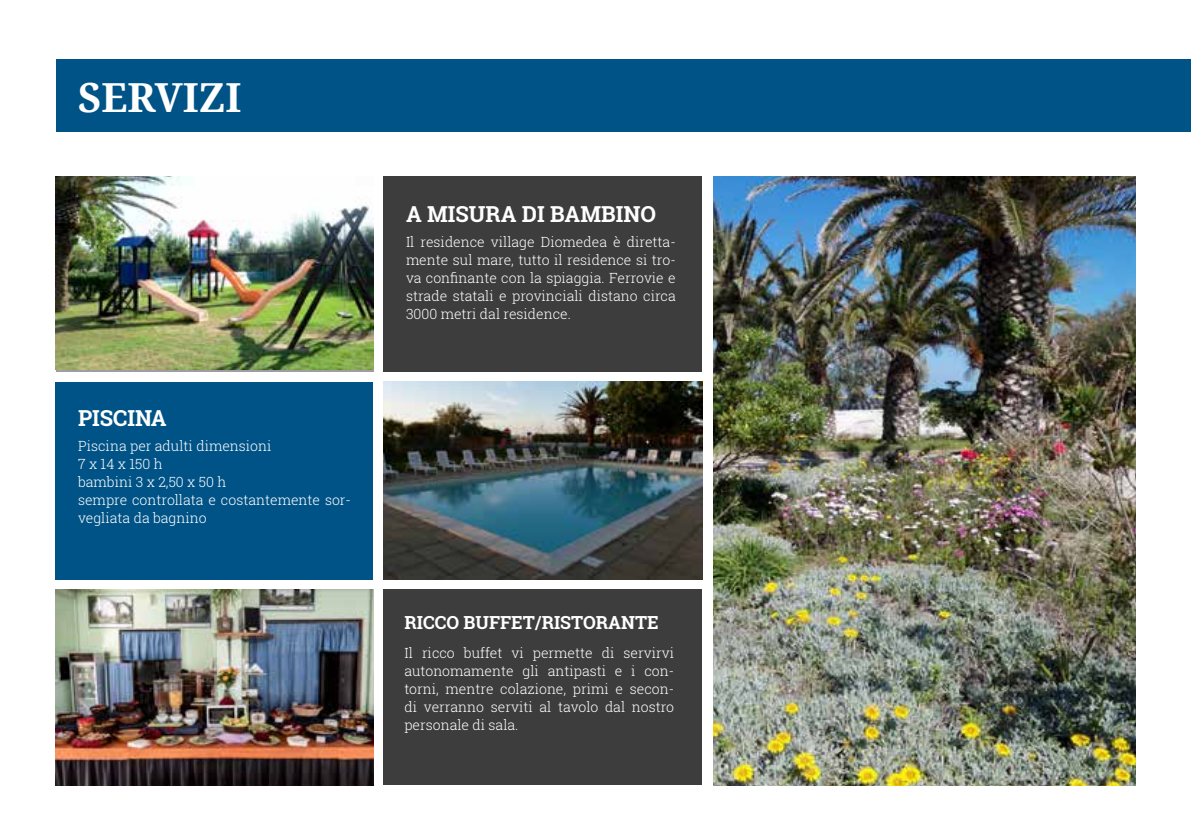
<style>
.page{position:relative;width:1191px;height:840px;background:#fff}
.page>*{position:absolute;margin:0;border:0;box-sizing:border-box;transform-origin:0 0}
.t1{font:700 40px "Noto Serif";color:#fff}
.t2{font:700 22px "Roboto Slab";color:#fff}
.t3{font:700 18px "Roboto Slab";color:#fff}
.t4{font:300 14px/18px "Roboto Slab";color:#fff;text-align:justify}
</style>
<div class="page">
<div style="left:56px;top:60px;width:1079px;height:72px;background:#005387"></div>
<img style="left:56px;top:176px;width:317px;height:193px">
<img style="left:56px;top:589px;width:317px;height:195px">
<img style="left:383px;top:381px;width:319px;height:198px">
<div style="left:383px;top:176px;width:319px;height:195px;background:#3e3d3e"></div>
<div style="left:383px;top:589px;width:319px;height:195px;background:#3e3d3e"></div>
<div style="left:56px;top:381px;width:317px;height:198px;background:#005387"></div>
<img style="left:713px;top:176px;width:422px;height:608px">
<div style="left:1071px;top:60px;width:120px;height:72px;background:#005387"></div>
<h1 class="t1" style="left:78px;top:69px;width:165px">SERVIZI</h1>
<h2 class="t2" style="left:78px;top:403px;width:90px">PISCINA</h2>
<p class="t4" style="left:78px;top:436px;width:274px;text-align:left">Piscina per adulti dimensioni<br>7 x 14 x 150 h<br>bambini 3 x 2,50 x 50 h<br>sempre controllata e costantemente sor&shy;vegliata da bagnino</p>
<h2 class="t2" style="left:406px;top:199px;width:251px">A MISURA DI BAMBINO</h2>
<p class="t4" style="left:406px;top:232px;width:271px">Il residence village Diomedea è diretta&shy;mente sul mare, tutto il residence si tro&shy;va confinante con la spiaggia. Ferrovie e strade statali e provinciali distano circa 3000 metri dal residence.</p>
<p class="t3" style="left:404px;top:609px;width:256px">RICCO BUFFET/RISTORANTE</p>
<p class="t4" style="left:404px;top:643px;width:271px">Il ricco buffet vi permette di servirvi autonomamente gli antipasti e i con&shy;torni, mentre colazione, primi e secon&shy;di verranno serviti al tavolo dal nostro personale di sala.</p>
</div>
